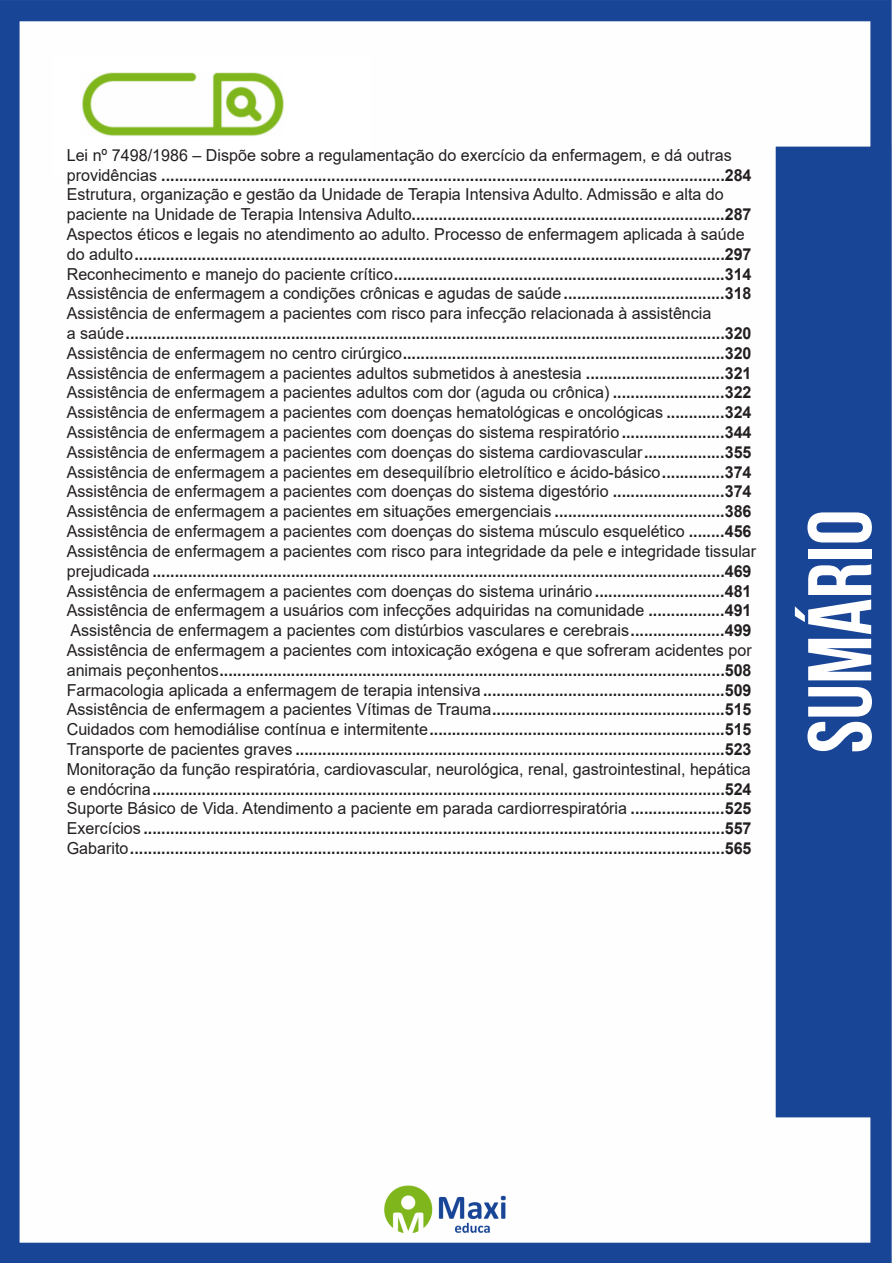
<style>
.page{position:relative;width:893px;height:1263px;background:#fff}
.page>*{position:absolute;margin:0;border:0;box-sizing:border-box;transform-origin:0 0}
.t1{font:700 90px "Bebas Neue";color:#fff}
.TABULAÇÃO_BOLD{font:700 16.5px "Arial";color:#231f20}
.TABULAÇÃO_BOLD-2{font:16.5px "Arial";color:#231f20}
.s1{font-weight:400}
.s2{font-weight:700}
</style>
<div class="page">
<img style="left:0;top:0;width:892px;height:1263px">
<div style="left:53px;top:55px;width:317px;height:121px;background:#fff"></div>
<img style="left:82px;top:72px;width:201px;height:64px">
<p class="TABULAÇÃO_BOLD-2" style="left:67px;top:144px;width:666px">Lei nº 7498/1986 – Dispõe sobre a regulamentação do exercício da enfermagem, e dá outras</p>
<p class="TABULAÇÃO_BOLD" style="left:67px;top:163px;width:686px"><span class="s1">providências</span> ..............................................................................................................................284</p>
<p class="TABULAÇÃO_BOLD-2" style="left:67px;top:183px;width:658px">Estrutura, organização e gestão da Unidade de Terapia Intensiva Adulto. Admissão e alta do</p>
<p class="TABULAÇÃO_BOLD" style="left:67px;top:203px;width:686px"><span class="s1">paciente na Unidade de Terapia Intensiva Adulto</span>......................................................................287</p>
<p class="TABULAÇÃO_BOLD-2" style="left:67px;top:223px;width:679px">Aspectos éticos e legais no atendimento ao adulto. Processo de enfermagem aplicada à saúde</p>
<p class="TABULAÇÃO_BOLD" style="left:67px;top:242px;width:686px"><span class="s1">do adulto</span>....................................................................................................................................297</p>
<p class="TABULAÇÃO_BOLD" style="left:67px;top:262px;width:686px"><span class="s1">Reconhecimento e manejo do paciente crítico</span>..........................................................................314</p>
<p class="TABULAÇÃO_BOLD-2" style="left:67px;top:282px;width:686px">Assistência de enfermagem a condições crônicas e agudas de saúde <span class="s2">....................................318</span></p>
<p class="TABULAÇÃO_BOLD-2" style="left:67px;top:302px;width:646px">Assistência de enfermagem a pacientes com risco para infecção relacionada à assistência</p>
<p class="TABULAÇÃO_BOLD" style="left:67px;top:322px;width:686px"><span class="s1">a saúde</span>......................................................................................................................................320</p>
<p class="TABULAÇÃO_BOLD" style="left:67px;top:341px;width:686px"><span class="s1">Assistência de enfermagem no centro cirúrgico</span>........................................................................320</p>
<p class="TABULAÇÃO_BOLD-2" style="left:67px;top:361px;width:686px">Assistência de enfermagem a pacientes adultos submetidos à anestesia <span class="s2">...............................321</span></p>
<p class="TABULAÇÃO_BOLD-2" style="left:67px;top:381px;width:686px">Assistência de enfermagem a pacientes adultos com dor (aguda ou crônica) <span class="s2">.........................322</span></p>
<p class="TABULAÇÃO_BOLD-2" style="left:67px;top:401px;width:686px">Assistência de enfermagem a pacientes com doenças hematológicas e oncológicas <span class="s2">.............324</span></p>
<p class="TABULAÇÃO_BOLD-2" style="left:67px;top:421px;width:686px">Assistência de enfermagem a pacientes com doenças do sistema respiratório <span class="s2">.......................344</span></p>
<p class="TABULAÇÃO_BOLD-2" style="left:67px;top:441px;width:686px">Assistência de enfermagem a pacientes com doenças do sistema cardiovascular<span class="s2">..................355</span></p>
<p class="TABULAÇÃO_BOLD-2" style="left:67px;top:460px;width:686px">Assistência de enfermagem a pacientes em desequilíbrio eletrolítico e ácido-básico<span class="s2">..............374</span></p>
<p class="TABULAÇÃO_BOLD-2" style="left:67px;top:480px;width:686px">Assistência de enfermagem a pacientes com doenças do sistema digestório <span class="s2">.........................374</span></p>
<p class="TABULAÇÃO_BOLD-2" style="left:67px;top:500px;width:686px">Assistência de enfermagem a pacientes em situações emergenciais <span class="s2">......................................386</span></p>
<p class="TABULAÇÃO_BOLD-2" style="left:67px;top:520px;width:686px">Assistência de enfermagem a pacientes com doenças do sistema músculo esquelético <span class="s2">........456</span></p>
<p class="TABULAÇÃO_BOLD-2" style="left:67px;top:540px;width:691px">Assistência de enfermagem a pacientes com risco para integridade da pele e integridade tissular</p>
<p class="TABULAÇÃO_BOLD" style="left:67px;top:559px;width:686px"><span class="s1">prejudicada</span> ................................................................................................................................469</p>
<p class="TABULAÇÃO_BOLD-2" style="left:67px;top:579px;width:686px">Assistência de enfermagem a pacientes com doenças do sistema urinário <span class="s2">.............................481</span></p>
<p class="TABULAÇÃO_BOLD-2" style="left:67px;top:599px;width:686px">Assistência de enfermagem a usuários com infecções adquiridas na comunidade <span class="s2">.................491</span></p>
<p class="TABULAÇÃO_BOLD-2" style="left:70px;top:619px;width:683px">Assistência de enfermagem a pacientes com distúrbios vasculares e cerebrais<span class="s2">.....................499</span></p>
<p class="TABULAÇÃO_BOLD-2" style="left:67px;top:639px;width:686px">Assistência de enfermagem a pacientes com intoxicação exógena e que sofreram acidentes por</p>
<p class="TABULAÇÃO_BOLD" style="left:67px;top:658px;width:686px"><span class="s1">animais peçonhentos</span>.................................................................................................................508</p>
<p class="TABULAÇÃO_BOLD" style="left:67px;top:678px;width:686px"><span class="s1">Farmacologia aplicada a enfermagem de terapia intensiva</span> ......................................................509</p>
<p class="TABULAÇÃO_BOLD" style="left:67px;top:698px;width:686px"><span class="s1">Assistência de enfermagem a pacientes Vítimas de Trauma</span>....................................................515</p>
<p class="TABULAÇÃO_BOLD" style="left:67px;top:718px;width:686px"><span class="s1">Cuidados com hemodiálise contínua e intermitente</span>..................................................................515</p>
<p class="TABULAÇÃO_BOLD" style="left:67px;top:737px;width:686px"><span class="s1">Transporte de pacientes graves</span> ................................................................................................523</p>
<p class="TABULAÇÃO_BOLD-2" style="left:67px;top:757px;width:686px">Monitoração da função respiratória, cardiovascular, neurológica, renal, gastrointestinal, hepática</p>
<p class="TABULAÇÃO_BOLD" style="left:67px;top:777px;width:686px"><span class="s1">e endócrina</span>................................................................................................................................524</p>
<p class="TABULAÇÃO_BOLD-2" style="left:67px;top:797px;width:686px">Suporte Básico de Vida. Atendimento a paciente em parada cardiorrespiratória <span class="s2">.....................525</span></p>
<p class="TABULAÇÃO_BOLD" style="left:67px;top:817px;width:686px"><span class="s1">Exercícios</span> ..................................................................................................................................557</p>
<p class="TABULAÇÃO_BOLD" style="left:67px;top:836px;width:686px"><span class="s1">Gabarito</span>.....................................................................................................................................565</p>
<h1 class="t1" style="left:791px;top:753px;width:245px;rotate:-90deg">sumário</h1>
</div>
